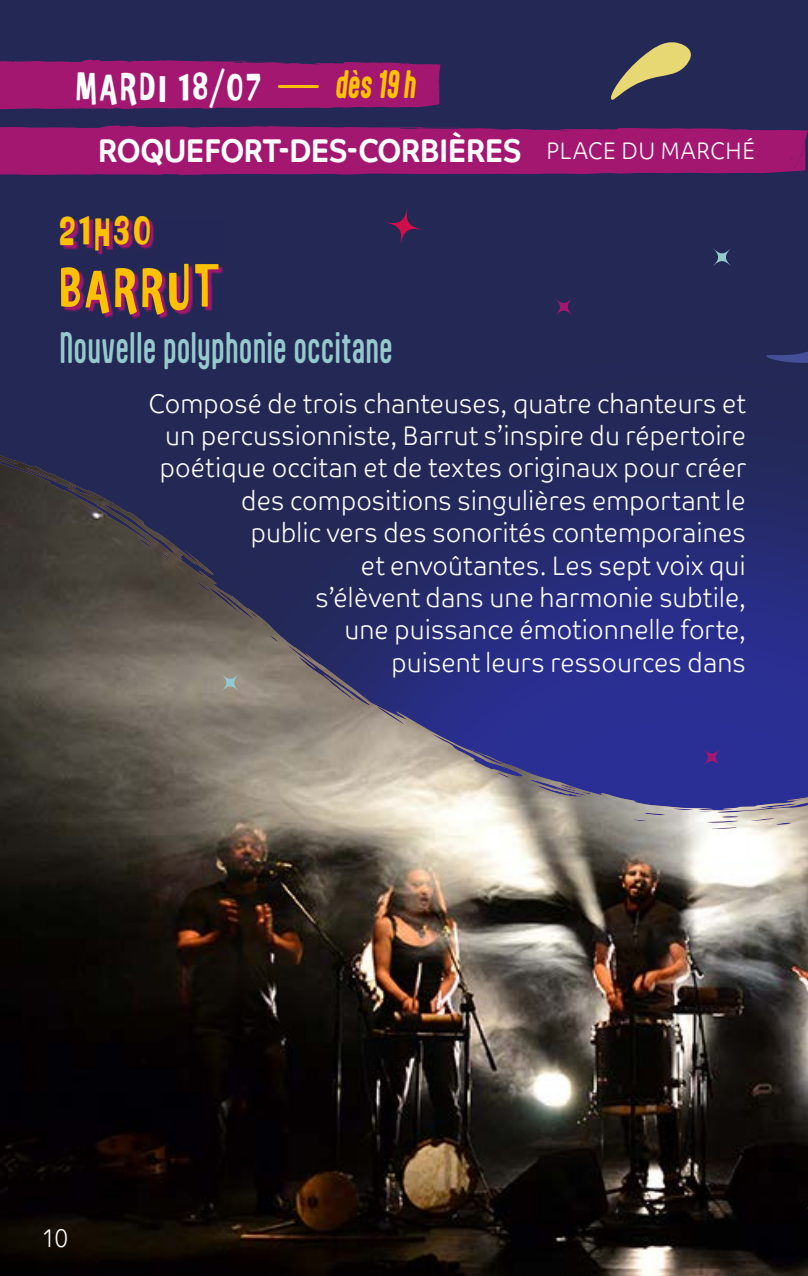
<style>
.page{position:relative;width:808px;height:1276px;background:#fff}
.page>*{position:absolute;margin:0;border:0;box-sizing:border-box;transform-origin:0 0}
.t1{font:700 63.6px "P22 Nudgewink Pro";letter-spacing:.1em;color:#fcc103;scale:.8 1}
.t2{font:700 47.7px "P22 Nudgewink Pro";letter-spacing:.1em;color:#fcc103;scale:.8 1}
.t3{font:700 45px "P22 Nudgewink Pro";letter-spacing:.1em;color:#fff;scale:.8 1}
.t4{font:500 37.5px "Aptly";color:#95c9cd;scale:.8 1}
.t5{font:italic 700 33.6px "Aptly";color:#fcc103;scale:.8 1}
.t6{font:700 33px "Co Text";letter-spacing:-.035em;color:#fff;scale:.9 1}
.t7{font:300 27px/32.4px "Co Text";letter-spacing:.005em;color:#fff;text-align:right;scale:.9 1}
.t8{font:300 26.4px "Co Text";color:#fff;scale:.8 1}
.t9{font:300 24px "Co Text";letter-spacing:.02em;color:#fff;scale:.9 1}
</style>
<div class="page">
<div style="left:0;top:367px;width:808px;height:36px;background:#232855"></div>
<div style="left:0;top:403px;width:808px;height:54px;background:#232855"></div>
<img style="left:0;top:457px;width:808px;height:819px">
<svg style="left:220px;top:672px;width:20px;height:21px"></svg>
<svg style="left:702px;top:747px;width:20px;height:20px"></svg>
<svg style="left:0;top:0;width:808px;height:367px;background:#3f255a"></svg>
<hr style="left:279px;top:85px;width:39px;height:3px;background:#fcc103">
<h3 class="t3" style="left:76px;top:62px;width:232px">MARDI 18/07</h3>
<p class="t6" style="left:98px;top:131px;width:473px">ROQUEFORT-DES-CORBIÈRES</p>
<p class="t5" style="left:336px;top:63px;width:103px">dès 19 h</p>
<h2 class="t2" style="left:60px;top:204px;width:115px">21H30</h2>
<h1 class="t1" style="left:60px;top:253px;width:189px">BARRUT</h1>
<h3 class="t4" style="left:60px;top:324px;width:418px">Nouvelle polyphonie occitane</h3>
<p class="t9" style="left:546px;top:136px;width:234px">PLACE DU MARCHÉ</p>
<p class="t7" style="left:149px;top:387px;width:665px">Composé de trois chanteuses, quatre chanteurs et un percussionniste, Barrut s’inspire du répertoire poétique occitan et de textes originaux pour créer des compositions singulières emportant le<br>public vers des sonorités contemporaines<br>et envoûtantes. Les sept voix qui<br>s’élèvent dans une harmonie subtile,<br>une puissance émotionnelle forte,<br>puisent leurs ressources dans</p>
<p class="t8" style="left:42px;top:1223px;width:35px">10</p>
</div>
